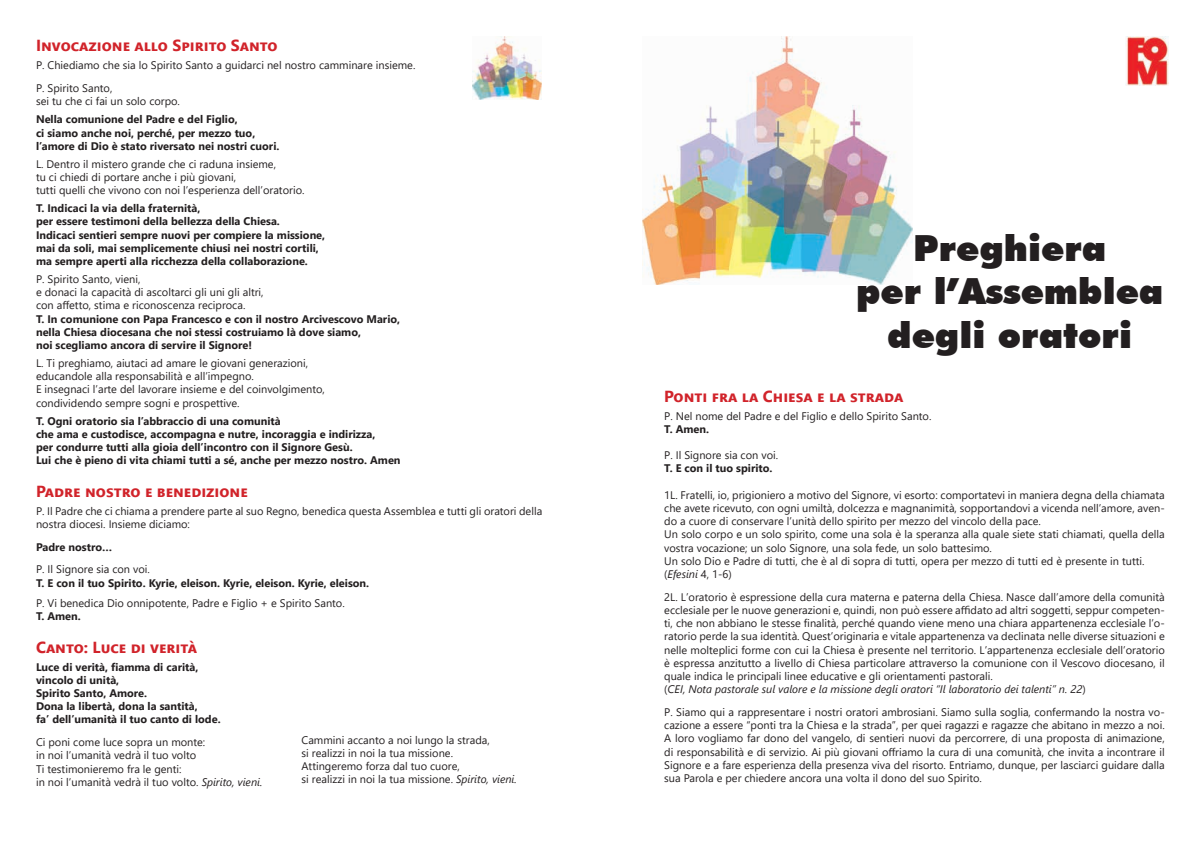
<style>
.page{position:relative;width:1191px;height:842px;background:#fff}
.page>*{position:absolute;margin:0;border:0;box-sizing:border-box;transform-origin:0 0}
.t1{font:900 36px/43.2px "Futura BT";color:#231f20;text-align:center}
.t2{font:700 16px "Segoe UI";letter-spacing:.005em;color:#d1232a}
.t3{font:700 16px "Segoe UI";letter-spacing:.025em;color:#d1232a}
.t4{font:11px/13.2px "Segoe UI";color:#231f20}
.t5{font:700 11px/13.2px "Segoe UI";color:#231f20}
.s1{font-style:italic}
</style>
<div class="page">
<img style="left:643px;top:36px;width:269px;height:249px">
<img style="left:472px;top:36px;width:69px;height:64px">
<img style="left:1125px;top:36px;width:43px;height:50px">
<h2 class="t3" style="left:36px;top:31px;width:243px">Invocazione allo Spirito Santo</h2>
<p class="t4" style="left:36px;top:53px;width:381px;line-height:22.8px">P. Chiediamo che sia lo Spirito Santo a guidarci nel nostro camminare insieme.<br>P. Spirito Santo,</p>
<p class="t4" style="left:36px;top:94px;width:145px">sei tu che ci fai un solo corpo.</p>
<p class="t5" style="left:36px;top:112px;width:245px">Nella comunione del Padre e del Figlio,<br>ci siamo anche noi, perché, per mezzo tuo, l’amore di Dio è stato riversato nei nostri cuori.</p>
<p class="t4" style="left:36px;top:156px;width:270px">L. Dentro il mistero grande che ci raduna insieme,<br>tu ci chiedi di portare anche i più giovani,<br>tutti quelli che vivono con noi l’esperienza dell’oratorio.</p>
<p class="t5" style="left:36px;top:201px;width:291px">T. Indicaci la via della fraternità,<br>per essere testimoni della bellezza della Chiesa.<br>Indicaci sentieri sempre nuovi per compiere la missione, mai da soli, mai semplicemente chiusi nei nostri cortili, ma sempre aperti alla ricchezza della collaborazione.</p>
<p class="t4" style="left:36px;top:271px;width:229px">P. Spirito Santo, vieni,<br>e donaci la capacità di ascoltarci gli uni gli altri, con affetto, stima e riconoscenza reciproca.</p>
<p class="t5" style="left:36px;top:311px;width:366px">T. In comunione con Papa Francesco e con il nostro Arcivescovo Mario, nella Chiesa diocesana che noi stessi costruiamo là dove siamo,<br>noi scegliamo ancora di servire il Signore!</p>
<p class="t4" style="left:36px;top:355px;width:290px">L. Ti preghiamo, aiutaci ad amare le giovani generazioni, educandole alla responsabilità e all’impegno.<br>E insegnaci l’arte del lavorare insieme e del coinvolgimento, condividendo sempre sogni e prospettive.</p>
<p class="t5" style="left:36px;top:413px;width:366px">T. Ogni oratorio sia l’abbraccio di una comunità<br>che ama e custodisce, accompagna e nutre, incoraggia e indirizza,<br>per condurre tutti alla gioia dell’incontro con il Signore Gesù.<br>Lui che è pieno di vita chiami tutti a sé, anche per mezzo nostro. Amen</p>
<h2 class="t2" style="left:36px;top:476px;width:213px">Padre nostro e benedizione</h2>
<p class="t4" style="left:36px;top:503px;width:508px">P. Il Padre che ci chiama a prendere parte al suo Regno, benedica questa Assemblea e tutti gli oratori della nostra diocesi. Insieme diciamo:</p>
<p class="t5" style="left:36px;top:539px;width:78px">Padre nostro…</p>
<p class="t4" style="left:36px;top:562px;width:115px">P. Il Signore sia con voi.</p>
<p class="t5" style="left:36px;top:575px;width:335px">T. E con il tuo Spirito. Kyrie, eleison. Kyrie, eleison. Kyrie, eleison.</p>
<p class="t4" style="left:36px;top:595px;width:310px">P. Vi benedica Dio onnipotente, Padre e Figlio + e Spirito Santo.</p>
<p class="t5" style="left:36px;top:609px;width:46px">T. Amen.</p>
<h2 class="t2" style="left:36px;top:632px;width:162px">Canto: Luce di verità</h2>
<p class="t5" style="left:36px;top:659px;width:186px">Luce di verità, fiamma di carità, vincolo di unità,<br>Spirito Santo, Amore.<br>Dona la libertà, dona la santità,<br>fa’ dell’umanità il tuo canto di lode.</p>
<p class="t4" style="left:36px;top:735px;width:228px">Ci poni come luce sopra un monte:<br>in noi l’umanità vedrà il tuo volto<br>Ti testimonieremo fra le genti:<br>in noi l’umanità vedrà il tuo volto. <span class="s1">Spirito, vieni.</span></p>
<p class="t4" style="left:301px;top:732px;width:217px">Cammini accanto a noi lungo la strada,<br>si realizzi in noi la tua missione.<br>Attingeremo forza dal tuo cuore,<br>si realizzi in noi la tua missione. <span class="s1">Spirito, vieni.</span></p>
<h1 class="t1" style="left:856px;top:227px;width:309px">Preghiera<br>per l’Assemblea degli oratori</h1>
<h2 class="t2" style="left:664px;top:381px;width:240px">Ponti fra la Chiesa e la strada</h2>
<p class="t4" style="left:664px;top:408px;width:269px">P. Nel nome del Padre e del Figlio e dello Spirito Santo.</p>
<p class="t5" style="left:664px;top:421px;width:46px">T. Amen.</p>
<p class="t4" style="left:664px;top:448px;width:115px">P. Il Signore sia con voi.</p>
<p class="t5" style="left:664px;top:461px;width:110px">T. E con il tuo spirito.</p>
<p class="t4" style="left:664px;top:487px;width:502px">1L. Fratelli, io, prigioniero a motivo del Signore, vi esorto: comportatevi in maniera degna della chiamata che avete ricevuto, con ogni umiltà, dolcezza e magnanimità, sopportandovi a vicenda nell’amore, aven&shy;do a cuore di conservare l’unità dello spirito per mezzo del vincolo della pace.<br>Un solo corpo e un solo spirito, come una sola è la speranza alla quale siete stati chiamati, quella della vostra vocazione; un solo Signore, una sola fede, un solo battesimo.<br>Un solo Dio e Padre di tutti, che è al di sopra di tutti, opera per mezzo di tutti ed è presente in tutti. (<span class="s1">Efesini</span> 4, 1-6)</p>
<p class="t4" style="left:664px;top:589px;width:502px">2L. L’oratorio è espressione della cura materna e paterna della Chiesa. Nasce dall’amore della comunità ecclesiale per le nuove generazioni e, quindi, non può essere affidato ad altri soggetti, seppur competen&shy;ti, che non abbiano le stesse finalità, perché quando viene meno una chiara appartenenza ecclesiale l’o&shy;ratorio perde la sua identità. Quest’originaria e vitale appartenenza va declinata nelle diverse situazioni e nelle molteplici forme con cui la Chiesa è presente nel territorio. L’appartenenza ecclesiale dell’oratorio è espressa anzitutto a livello di Chiesa particolare attraverso la comunione con il Vescovo diocesano, il quale indica le principali linee educative e gli orientamenti pastorali.<br>(<span class="s1">CEI, Nota pastorale sul valore e la missione degli oratori “Il laboratorio dei talenti” n. 22</span>)</p>
<p class="t4" style="left:664px;top:704px;width:502px;text-align:justify">P. Siamo qui a rappresentare i nostri oratori ambrosiani. Siamo sulla soglia, confermando la nostra vo&shy;cazione a essere “ponti tra la Chiesa e la strada”, per quei ragazzi e ragazze che abitano in mezzo a noi.<br>A loro vogliamo far dono del vangelo, di sentieri nuovi da percorrere, di una proposta di animazione, di responsabilità e di servizio. Ai più giovani offriamo la cura di una comunità, che invita a incontrare il Signore e a fare esperienza della presenza viva del risorto. Entriamo, dunque, per lasciarci guidare dalla sua Parola e per chiedere ancora una volta il dono del suo Spirito.</p>
</div>
